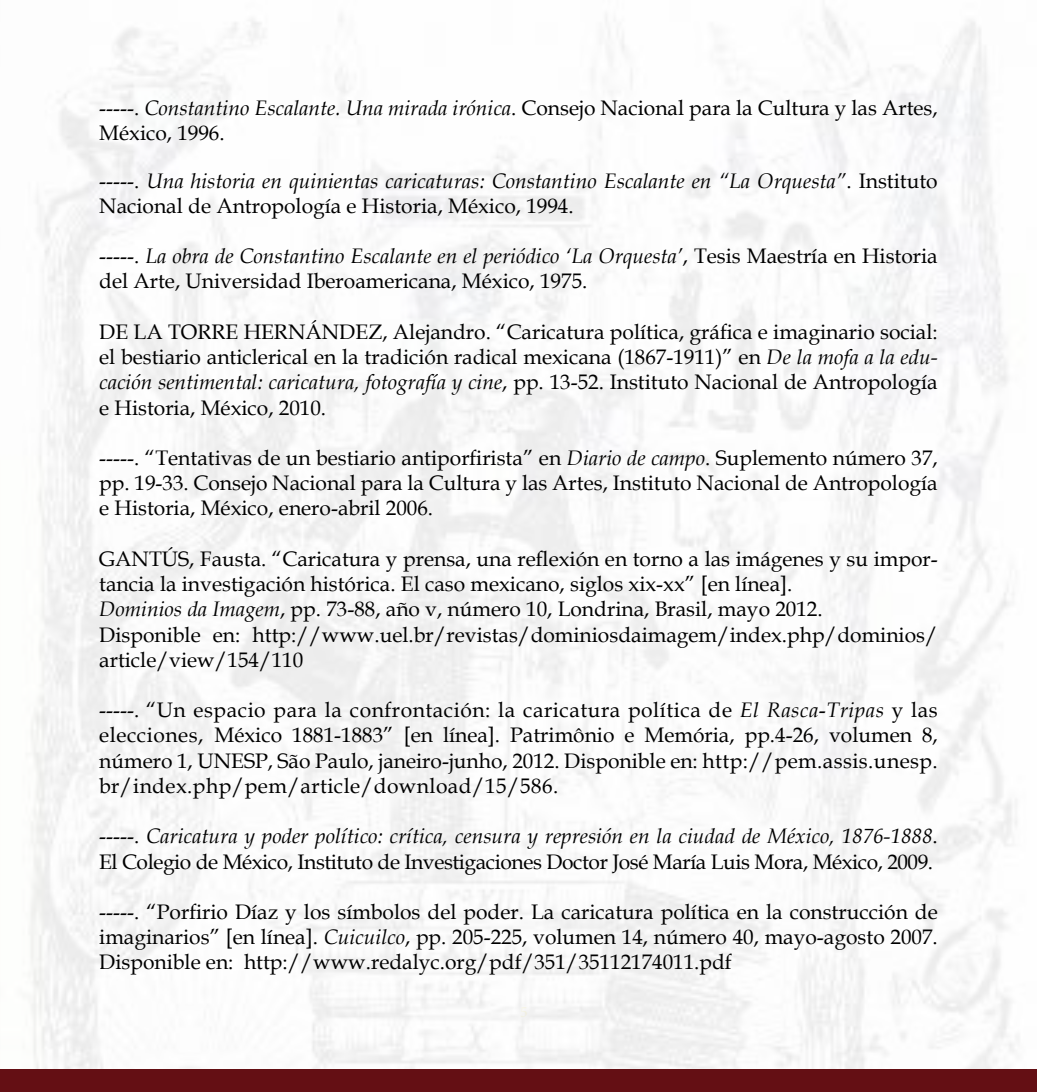
<style>
.page{position:relative;width:1037px;height:1092px;background:#fff}
.page>*{position:absolute;margin:0;border:0;box-sizing:border-box;transform-origin:0 0}
.t1{font:21px/25.2px "Book Antiqua";color:#000;text-align:justify}
.t2{font:21px/25.2px "Book Antiqua";letter-spacing:-.02em;color:#000}
.t3{font:italic 21px/24.3px "Book Antiqua";color:#000}
.s1{font-style:italic}
.s2{font-style:normal}
</style>
<div class="page">
<div style="left:0;top:1069px;width:1037px;height:22px;background:#640f14"></div>
<p class="t1" style="left:99px;top:94px;width:840px">-----. <span class="s1">Constantino Escalante. Una mirada irónica</span>. Consejo Nacional para la Cultura y las Artes,<br>México, 1996.</p>
<p class="t3" style="left:99px;top:168px;width:840px"><span class="s2">-----.</span> Una historia en quinientas caricaturas: Constantino Escalante en “La Orquesta”<span class="s2">. Instituto<br>Nacional de Antropología e Historia, México, 1994.</span></p>
<p class="t1" style="left:99px;top:243px;width:840px">-----. <span class="s1">La obra de Constantino Escalante en el periódico ‘La Orquesta’</span>, Tesis Maestría en Historia del Arte, Universidad Iberoamericana, México, 1975.</p>
<p class="t1" style="left:99px;top:318px;width:840px">DE LA TORRE HERNÁNDEZ, Alejandro. “Caricatura política, gráfica e imaginario social: el bestiario anticlerical en la tradición radical mexicana (1867-1911)” en <span class="s1">De la mofa a la edu&shy;cación sentimental: caricatura, fotografía y cine</span>, pp. 13-52. Instituto Nacional de Antropología e Historia, México, 2010.</p>
<p class="t1" style="left:99px;top:444px;width:840px">-----. “Tentativas de un bestiario antiporfirista” en <span class="s1">Diario de campo</span>. Suplemento número 37, pp. 19-33. Consejo Nacional para la Cultura y las Artes, Instituto Nacional de Antropología e Historia, México, enero-abril 2006.</p>
<p class="t1" style="left:99px;top:545px;width:840px;text-align:left">GANTÚS, Fausta. “Caricatura y prensa, una reflexión en torno a las imágenes y su impor&shy;tancia la investigación histórica. El caso mexicano, siglos xix-xx” [en línea].<br><span class="s1">Dominios da Imagem</span>, pp. 73-88, año v, número 10, Londrina, Brasil, mayo 2012.<br>Disponible en: http://www.uel.br/revistas/dominiosdaimagem/index.php/dominios/ article/view/154/110</p>
<p class="t1" style="left:99px;top:697px;width:840px">-----. “Un espacio para la confrontación: la caricatura política de <span class="s1">El Rasca</span>-<span class="s1">Tripas</span> y las elecciones, México 1881-1883” [en línea]. Patrimônio e Memória, pp.4-26, volumen 8, número 1, UNESP, São Paulo, janeiro-junho, 2012. Disponible en: http://pem.assis.unesp. br/index.php/pem/article/download/15/586.</p>
<p class="t2" style="left:99px;top:823px;width:840px">-----. <span class="s1">Caricatura y poder político: crítica, censura y represión en la ciudad de México, 1876-1888</span>.<br>El Colegio de México, Instituto de Investigaciones Doctor José María Luis Mora, México, 2009.</p>
<p class="t1" style="left:99px;top:898px;width:840px">-----. “Porfirio Díaz y los símbolos del poder. La caricatura política en la construcción de imaginarios” [en línea]. <span class="s1">Cuicuilco</span>, pp. 205-225, volumen 14, número 40, mayo-agosto 2007.<br>Disponible en: http://www.redalyc.org/pdf/351/35112174011.pdf</p>
</div>
